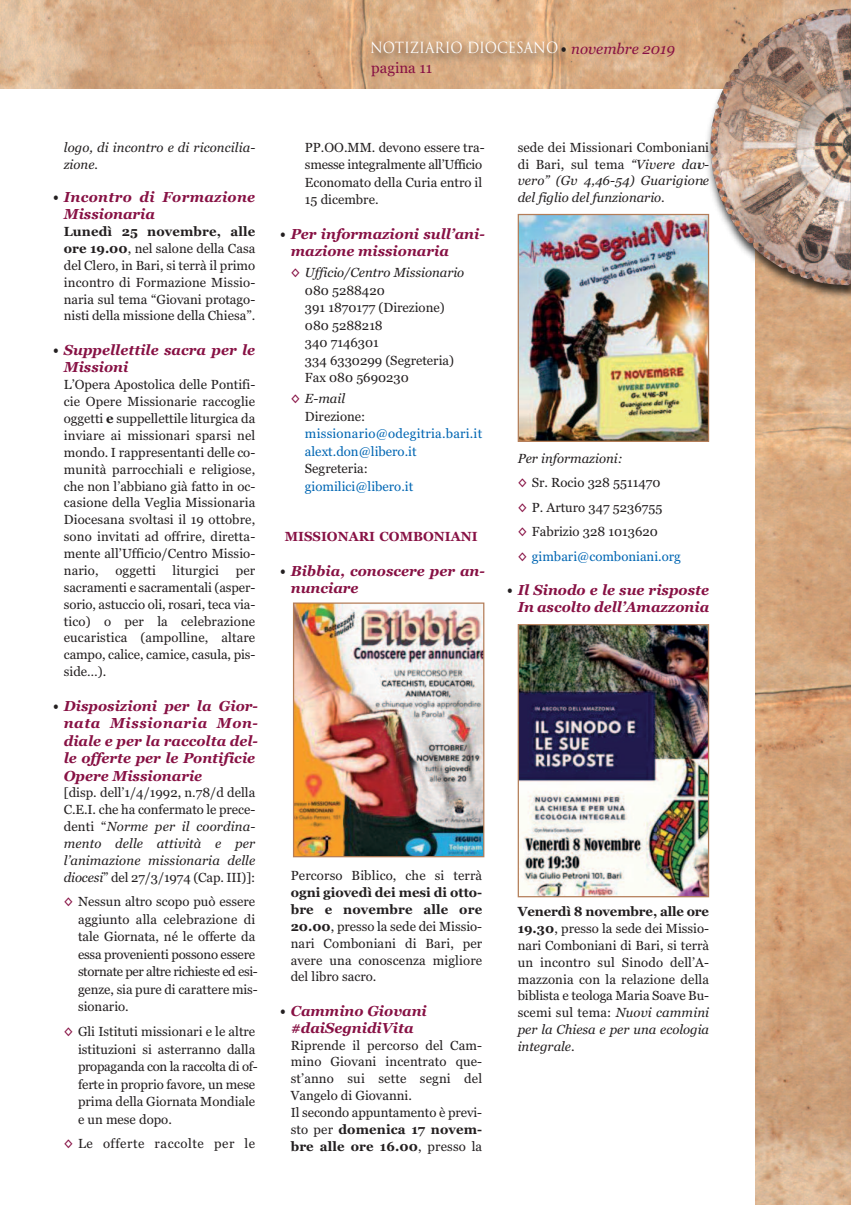
<style>
.page{position:relative;width:851px;height:1205px;background:#fff}
.page>*{position:absolute;margin:0;border:0;box-sizing:border-box;transform-origin:0 0}
.t1{font:15px "Trajan";color:#fff;scale:.9 1}
.t2{font:15px "Georgia";color:#871144}
.t3{font:italic 700 14.38px/17.5px "Georgia";color:#871144}
.t4{font:italic 700 14.38px/17.5px "Georgia";letter-spacing:.02em;color:#871144}
.t5{font:13.12px/16.9px "Georgia";color:#231f20}
.t6{font:italic 13.12px/16.9px "Georgia";letter-spacing:.01em;color:#231f20}
.t7{font:13.12px/17.5px "Georgia";color:#0166b3}
.t8{font:13.12px "Georgia";letter-spacing:.04em;color:#231f20}
.t9{font:700 13.12px "Georgia";color:#871144}
.s1{font-family:"Georgia";font-weight:700;color:#231f20}
.s2{font-family:"Georgia";font-style:italic;color:#871144}
.s3{font-style:normal;color:#231f20}
.s4{font-weight:700}
.s5{font-style:italic}
.s6{font-weight:700;color:#871144}
.s7{font-style:normal}
.s8{color:#0166b3}
</style>
<div class="page">
<img style="left:0;top:0;width:850px;height:89px">
<img style="left:363px;top:35px;width:336px;height:54px">
<img style="left:755px;top:333px;width:95px;height:872px">
<img style="left:699px;top:2px;width:151px;height:331px">
<img style="left:710px;top:9px;width:140px;height:276px">
<img style="left:295px;top:604px;width:187px;height:251px">
<div style="left:293px;top:602px;width:191px;height:255px;border:1px solid #b47d58"></div>
<img style="left:519px;top:216px;width:188px;height:224px">
<div style="left:517px;top:214px;width:192px;height:228px;border:1px solid #b47d58"></div>
<img style="left:519px;top:626px;width:188px;height:269px">
<div style="left:517px;top:624px;width:192px;height:273px;border:1px solid #b47d58"></div>
<p class="t1" style="left:370px;top:39px;width:340px">NOTIZIARIO DIOCESANO <span class="s1">•</span> <span class="s2">novembre 2019</span></p>
<p class="t2" style="left:371px;top:59px;width:63px">pagina 11</p>
<p class="t6" style="left:64px;top:139px;width:193px">logo, di incontro e di riconcilia&shy;zione.</p>
<p class="t4" style="left:64px;top:188px;width:193px;text-indent:-11px"><span class="s3">•</span> Incontro di Formazione<br>Missionaria</p>
<p class="t5" style="left:64px;top:223px;width:193px;text-align:justify"><span class="s4">Lunedì 25 novembre, alle ore 19.00</span>, nel salone della Casa del Clero, in Bari, si terrà il primo incontro di Formazione Missio&shy;naria sul tema “Giovani protago&shy;nisti della missione della Chiesa”.</p>
<p class="t3" style="left:64px;top:341px;width:193px;text-indent:-11px"><span class="s3">•</span> Suppellettile sacra per le<br>Missioni</p>
<p class="t5" style="left:64px;top:376px;width:193px;text-align:justify">L’Opera Apostolica delle Pontifi&shy;cie Opere Missionarie raccoglie oggetti <span class="s4">e</span> suppellettile liturgica da inviare ai missionari sparsi nel mondo. I rappresentanti delle co&shy;munità parrocchiali e religiose, che non l’abbiano già fatto in oc&shy;casione della Veglia Missionaria Diocesana svoltasi il 19 ottobre, sono invitati ad offrire, diretta&shy;mente all’Ufficio/Centro Missio&shy;nario,</p>
<p class="t5" style="left:115px;top:562px;width:42px">oggetti</p>
<p class="t5" style="left:173px;top:562px;width:48px">liturgici</p>
<p class="t5" style="left:64px;top:562px;width:193px;text-align:justify;text-indent:172px">per sacramenti e sacramentali (asper&shy;sorio, astuccio oli, rosari, teca via&shy;tico) o per la celebrazione eucaristica (ampolline, altare campo, calice, camice, casula, pis&shy;side…).</p>
<p class="t3" style="left:64px;top:697px;width:196px;text-indent:-11px"><span class="s3">•</span> Disposizioni per la Gior&shy;nata Missionaria Mon&shy;diale e per la raccolta del&shy;le offerte per le Pontificie<br>Opere Missionarie</p>
<p class="t5" style="left:64px;top:784px;width:193px;text-align:justify">[disp. dell’1/4/1992, n.78/d della C.E.I. che ha confermato le prece&shy;denti “<span class="s5">Norme per il coordina&shy;mento delle attività e per l’animazione missionaria delle diocesi</span>” del 27/3/1974 (Cap. III)]:</p>
<p class="t5" style="left:78px;top:893px;width:181px;line-height:17.5px;text-indent:-14px"><span class="s6">◊</span> Nessun altro scopo può essere aggiunto alla celebrazione di tale Giornata, né le offerte da essa provenienti possono essere stornate per altre richieste ed esi&shy;genze, sia pure di carattere mis&shy;sionario.</p>
<p class="t5" style="left:78px;top:1023px;width:181px;line-height:17.5px;text-indent:-14px"><span class="s6">◊</span> Gli Istituti missionari e le altre istituzioni si asterranno dalla propaganda con la raccolta di of&shy;ferte in proprio favore, un mese prima della Giornata Mondiale e un mese dopo.</p>
<p class="t8" style="left:64px;top:1136px;width:193px"><span class="s6">◊</span> Le offerte raccolte per le</p>
<p class="t5" style="left:305px;top:138px;width:181px;line-height:17.5px">PP.OO.MM. devono essere tra&shy;smesse integralmente all’Ufficio<br>Economato della Curia entro il<br>15 dicembre.</p>
<p class="t3" style="left:291px;top:225px;width:196px;text-indent:-11px"><span class="s3">•</span> Per informazioni sull’ani&shy;mazione missionaria</p>
<p class="t5" style="left:305px;top:264px;width:161px;line-height:17.5px;text-indent:-14px"><span class="s6">◊</span> <span class="s5">Ufficio/Centro Missionario<br></span>080 5288420<br>391 1870177 (Direzione)<br>080 5288218<br>340 7146301<br>334 6330299 (Segreteria)<br>Fax 080 5690230</p>
<p class="t5" style="left:305px;top:390px;width:62px;line-height:17.5px;text-indent:-14px"><span class="s6">◊</span> <span class="s5">E-mail<br></span>Direzione:</p>
<p class="t7" style="left:305px;top:425px;width:179px">missionario@odegitria.bari.it alext.don@libero.it</p>
<p class="t5" style="left:305px;top:460px;width:64px">Segreteria:</p>
<p class="t7" style="left:305px;top:477px;width:110px">giomilici@libero.it</p>
<p class="t9" style="left:285px;top:529px;width:194px">MISSIONARI COMBONIANI</p>
<p class="t3" style="left:291px;top:562px;width:196px;text-indent:-11px"><span class="s3">•</span> Bibbia, conoscere per an&shy;nunciare</p>
<p class="t5" style="left:291px;top:867px;width:193px">Percorso Biblico, che si terrà</p>
<p class="t5" style="left:291px;top:884px;width:193px;text-align:justify"><span class="s4">ogni giovedì dei mesi di otto&shy;bre e novembre alle ore 20.00</span>, presso la sede dei Missio&shy;nari Comboniani di Bari, per avere una conoscenza migliore del libro sacro.</p>
<p class="t3" style="left:280px;top:1002px;width:148px;line-height:16.9px;text-align:center"><span class="s3">•</span> Cammino Giovani #daiSegnidiVita</p>
<p class="t5" style="left:291px;top:1036px;width:193px">Riprende il percorso del Cam&shy;mino Giovani incentrato que&shy;st’anno sui sette segni del<br>Vangelo di Giovanni.<br>Il secondo appuntamento è previ&shy;sto per <span class="s4">domenica 17 novem&shy;bre alle ore 16.00</span>, presso la</p>
<p class="t6" style="left:517px;top:139px;width:193px;text-align:justify"><span class="s7">sede dei Missionari Comboniani di Bari, sul tema</span> “Vivere dav&shy;vero” (Gv 4,46-54) Guarigione del figlio del funzionario<span class="s7">.</span></p>
<p class="t5" style="left:517px;top:446px;width:165px;line-height:24.6px"><span class="s5">Per informazioni:<br></span><span class="s6">◊</span> Sr. Rocio 328 5511470<br><span class="s6">◊</span> P. Arturo 347 5236755<br><span class="s6">◊</span> Fabrizio 328 1013620<br><span class="s6">◊</span> <span class="s8">gimbari@comboniani.org</span></p>
<p class="t3" style="left:507px;top:582px;width:203px;line-height:16.9px;text-align:right"><span class="s3">•</span> Il Sinodo e le sue risposte<br>In ascolto dell’Amazzonia</p>
<p class="t5" style="left:517px;top:903px;width:193px;text-align:justify"><span class="s4">Venerdì 8 novembre, alle ore 19.30</span>, presso la sede dei Missio&shy;nari Comboniani di Bari, si terrà un incontro sul Sinodo dell’A&shy;mazzonia con la relazione della biblista e teologa Maria Soave Bu&shy;scemi sul tema: <span class="s5">Nuovi cammini per la Chiesa e per una ecologia integrale</span>.</p>
</div>
